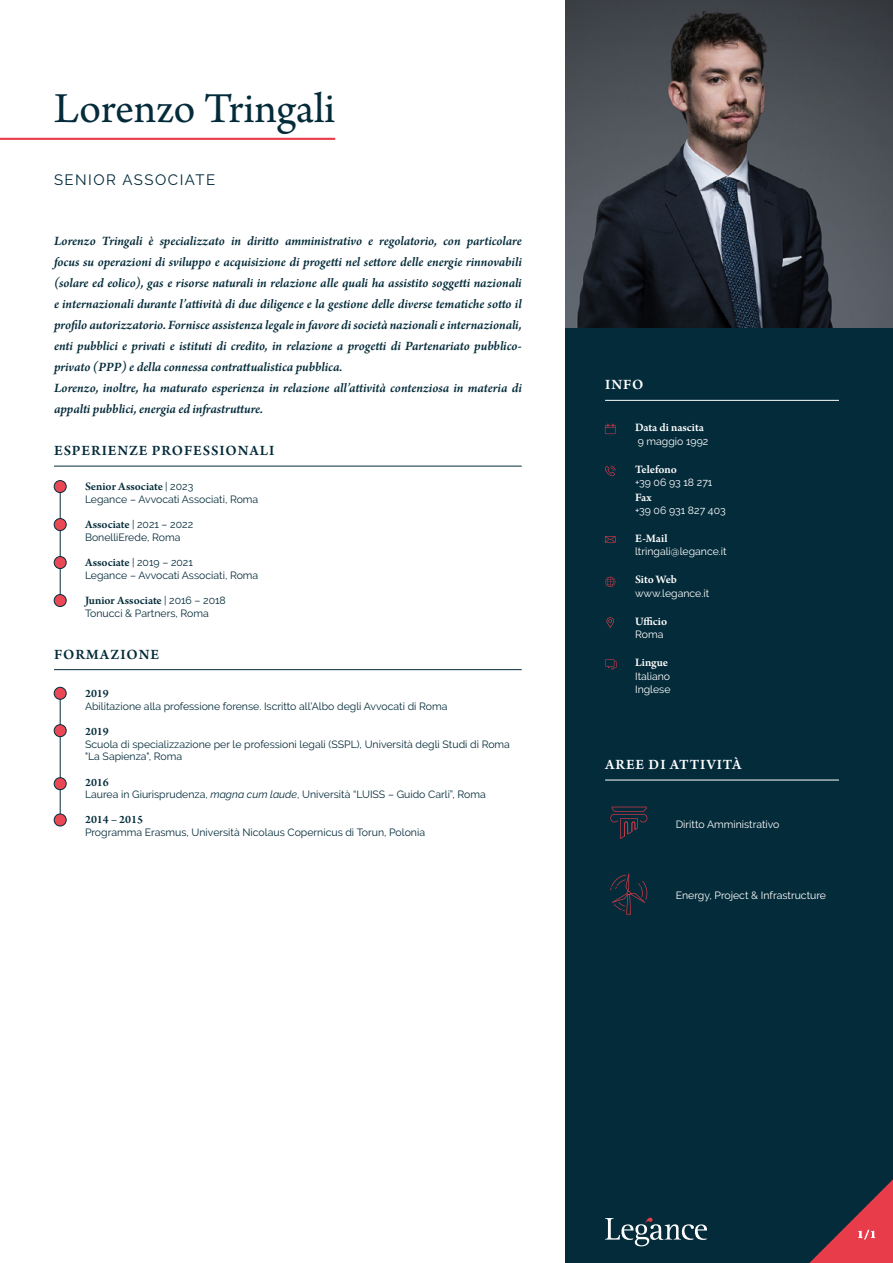
<style>
.page{position:relative;width:893px;height:1263px;background:#fff}
.page>*{position:absolute;margin:0;border:0;box-sizing:border-box;transform-origin:0 0}
.t1{font:45px "Arno Pro";color:#042b3a}
.t2{font:600 15px "Arno Pro";letter-spacing:.06em;color:#042b3a}
.t3{font:600 15px "Arno Pro";letter-spacing:.06em;color:#fff}
.t4{font:15px "Raleway";letter-spacing:.1em;color:#042b3a}
.t5{font:italic 600 13.5px/21px "Arno Pro";letter-spacing:-.005em;color:#042b3a}
.t6{font:600 12px "Arno Pro";color:#042b3a}
.t7{font:600 12px "Arno Pro";color:#fff}
.t8{font:10.5px/12.6px "Raleway";color:#042b3a}
.t9{font:10.5px/13.5px "Raleway";color:#fff}
.s1{font-family:"Raleway";font-weight:400;font-size:10.5px}
.s2{font-family:"Arno Pro";font-weight:600;font-size:12px}
.s3{font-style:italic}
</style>
<div class="page">
<div style="left:566px;top:0;width:327px;height:1263px;background:#042b3a"></div>
<svg style="left:605px;top:1218px;width:102px;height:28px"></svg>
<svg style="left:809px;top:1179px;width:84px;height:84px"></svg>
<hr style="left:60px;top:693px;width:1px;height:127px;background:#042d3b">
<hr style="left:54px;top:466px;width:468px;height:1px;background:#042d3b">
<hr style="left:54px;top:669px;width:468px;height:1px;background:#042d3b">
<hr style="left:60px;top:485px;width:1px;height:115px;background:#042d3b">
<div style="left:54px;top:481px;width:12px;height:12px;background:#e94854;border-radius:50%"></div>
<div style="left:54px;top:480px;width:12px;height:13px;border:1px solid #042b3a;border-radius:50%"></div>
<div style="left:54px;top:518px;width:12px;height:12px;background:#e94854;border-radius:50%"></div>
<div style="left:54px;top:518px;width:12px;height:13px;border:1px solid #042b3a;border-radius:50%"></div>
<div style="left:54px;top:556px;width:12px;height:12px;background:#e94854;border-radius:50%"></div>
<div style="left:54px;top:556px;width:12px;height:13px;border:1px solid #042b3a;border-radius:50%"></div>
<div style="left:54px;top:594px;width:12px;height:12px;background:#e94854;border-radius:50%"></div>
<div style="left:54px;top:594px;width:12px;height:13px;border:1px solid #042b3a;border-radius:50%"></div>
<div style="left:54px;top:687px;width:12px;height:12px;background:#e94854;border-radius:50%"></div>
<div style="left:54px;top:687px;width:12px;height:12px;border:1px solid #042b3a;border-radius:50%"></div>
<div style="left:54px;top:725px;width:12px;height:12px;background:#e94854;border-radius:50%"></div>
<div style="left:54px;top:724px;width:12px;height:13px;border:1px solid #042b3a;border-radius:50%"></div>
<div style="left:54px;top:778px;width:12px;height:12px;background:#e94854;border-radius:50%"></div>
<div style="left:54px;top:777px;width:12px;height:13px;border:1px solid #042b3a;border-radius:50%"></div>
<div style="left:54px;top:814px;width:12px;height:12px;background:#e94854;border-radius:50%"></div>
<div style="left:54px;top:814px;width:12px;height:12px;border:1px solid #042b3a;border-radius:50%"></div>
<hr style="left:0;top:138px;width:335px;height:2px;background:#e83c4a">
<hr style="left:605px;top:400px;width:234px;height:1px;background:#fff">
<svg style="left:606px;top:617px;width:8px;height:11px"></svg>
<svg style="left:605px;top:536px;width:11px;height:7px"></svg>
<svg style="left:605px;top:465px;width:11px;height:11px"></svg>
<svg style="left:605px;top:577px;width:10px;height:10px"></svg>
<svg style="left:605px;top:424px;width:11px;height:10px"></svg>
<svg style="left:605px;top:659px;width:11px;height:11px"></svg>
<hr style="left:605px;top:780px;width:234px;height:1px;background:#fff">
<svg style="left:610px;top:807px;width:37px;height:32px"></svg>
<svg style="left:610px;top:873px;width:37px;height:41px"></svg>
<img style="left:566px;top:0;width:327px;height:327px">
<h1 class="t1" style="left:54px;top:83px;width:283px">Lorenzo Tringali</h1>
<p class="t4" style="left:54px;top:171px;width:163px">SENIOR ASSOCIATE</p>
<p class="t5" style="left:54px;top:231px;width:469px">Lorenzo Tringali è specializzato in diritto amministrativo e regolatorio, con particolare focus su operazioni di sviluppo e acquisizione di progetti nel settore delle energie rinnovabili (solare ed eolico), gas e risorse naturali in relazione alle quali ha assistito soggetti nazionali e internazionali durante l’attività di due diligence e la gestione delle diverse tematiche sotto il profilo autorizzatorio. Fornisce assistenza legale in favore di società nazionali e internazionali, enti pubblici e privati e istituti di credito, in relazione a progetti di Partenariato pubblico&shy;privato (PPP) e della connessa contrattualistica pubblica.<br>Lorenzo, inoltre, ha maturato esperienza in relazione all’attività contenziosa in materia di appalti pubblici, energia ed infrastrutture.</p>
<p class="t2" style="left:54px;top:442px;width:222px">ESPERIENZE PROFESSIONALI</p>
<p class="t6" style="left:85px;top:480px;width:110px">Senior Associate <span class="s1">| 2023</span></p>
<p class="t8" style="left:85px;top:493px;width:175px">Legance – Avvocati Associati, Roma</p>
<p class="t8" style="left:85px;top:518px;width:110px"><span class="s2">Associate</span> | 2021 – 2022<br>BonelliErede, Roma</p>
<p class="t8" style="left:85px;top:556px;width:175px"><span class="s2">Associate</span> | 2019 – 2021<br>Legance – Avvocati Associati, Roma</p>
<p class="t6" style="left:85px;top:594px;width:142px">Junior Associate <span class="s1">| 2016 – 2018</span></p>
<p class="t8" style="left:85px;top:607px;width:125px">Tonucci &amp; Partners, Roma</p>
<p class="t2" style="left:54px;top:646px;width:107px">FORMAZIONE</p>
<p class="t6" style="left:85px;top:686px;width:25px">2019</p>
<p class="t8" style="left:85px;top:699px;width:364px">Abilitazione alla professione forense. Iscritto all’Albo degli Avvocati di Roma</p>
<p class="t6" style="left:85px;top:724px;width:25px">2019</p>
<p class="t8" style="left:85px;top:737px;width:426px">Scuola di specializzazione per le professioni legali (SSPL), Università degli Studi di Roma "La Sapienza", Roma</p>
<p class="t6" style="left:85px;top:775px;width:25px">2016</p>
<p class="t8" style="left:85px;top:788px;width:402px">Laurea in Giurisprudenza, <span class="s3">magna cum laude</span>, Università “LUISS – Guido Carli”, Roma</p>
<p class="t6" style="left:85px;top:813px;width:60px">2014 – 2015</p>
<p class="t8" style="left:85px;top:826px;width:342px">Programma Erasmus, Università Nicolaus Copernicus di Torun, Polonia</p>
<p class="t3" style="left:605px;top:376px;width:40px">INFO</p>
<p class="t7" style="left:635px;top:421px;width:70px">Data di nascita</p>
<p class="t9" style="left:638px;top:434px;width:72px">9 maggio 1992</p>
<p class="t7" style="left:635px;top:462px;width:43px">Telefono</p>
<p class="t9" style="left:635px;top:476px;width:79px">+39 06 93 18 271</p>
<p class="t7" style="left:635px;top:490px;width:18px">Fax</p>
<p class="t9" style="left:635px;top:504px;width:92px">+39 06 931 827 403</p>
<p class="t7" style="left:635px;top:531px;width:34px">E-Mail</p>
<p class="t9" style="left:635px;top:545px;width:93px">ltringali@legance.it</p>
<p class="t7" style="left:635px;top:573px;width:43px">Sito Web</p>
<p class="t9" style="left:635px;top:586px;width:76px">www.legance.it</p>
<p class="t7" style="left:635px;top:614px;width:34px">Ufficio</p>
<p class="t9" style="left:635px;top:628px;width:30px">Roma</p>
<p class="t7" style="left:635px;top:656px;width:35px">Lingue</p>
<p class="t9" style="left:635px;top:669px;width:37px">Italiano<br>Inglese</p>
<p class="t3" style="left:605px;top:756px;width:138px">AREE DI ATTIVITÀ</p>
<p class="t9" style="left:676px;top:817px;width:105px">Diritto Amministrativo</p>
<p class="t9" style="left:676px;top:888px;width:152px">Energy, Project &amp; Infrastructure</p>
<p class="t7" style="left:857px;top:1228px;width:20px">1/1</p>
</div>
